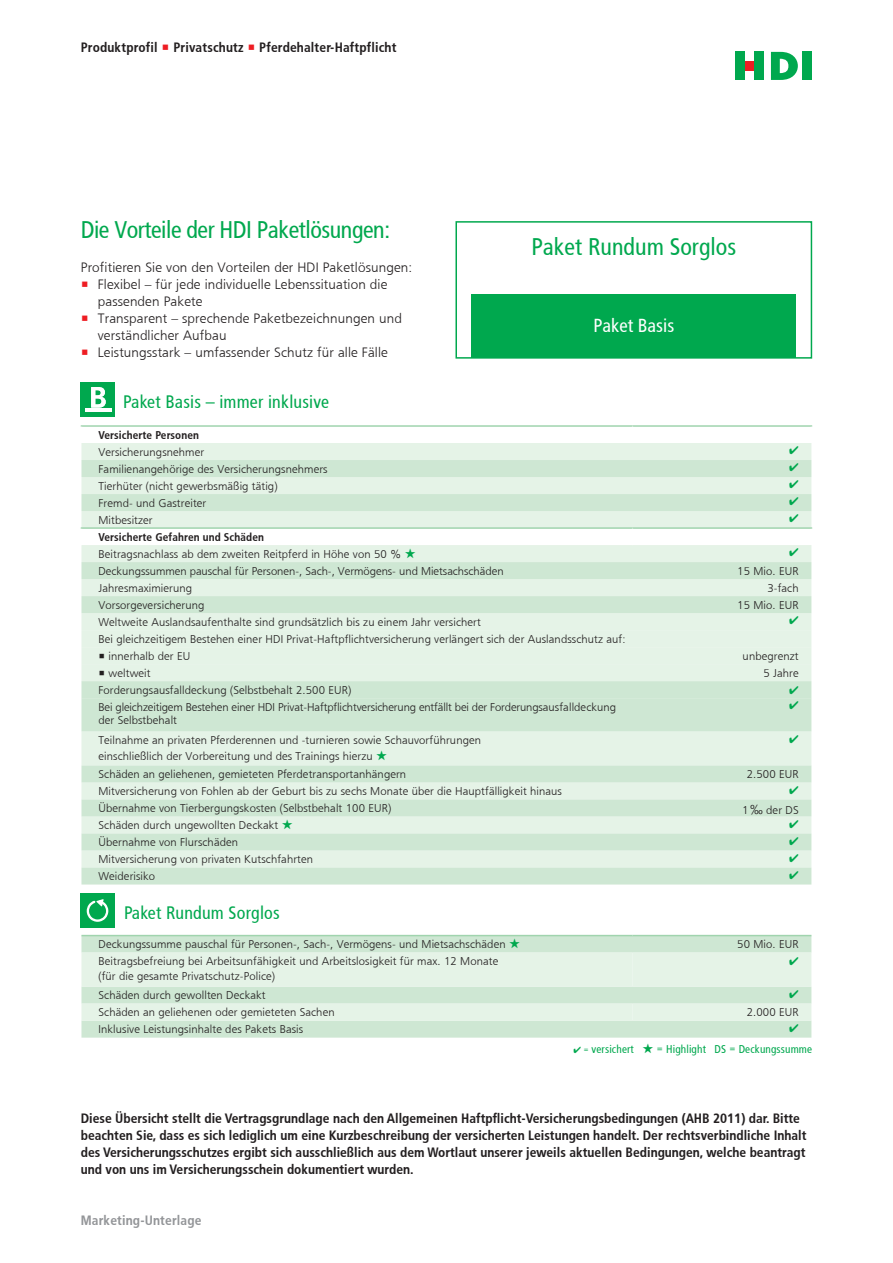
<style>
.page{position:relative;width:893px;height:1263px;background:#fff}
.page>*{position:absolute;margin:0;border:0;box-sizing:border-box;transform-origin:0 0}
.t1{font:24px "HDI Gerling Sans Cond Regular";letter-spacing:-.02em;color:#00a84e}
.t2{font:24px "HDI Gerling Sans Cond Regular";color:#00a84e}
.t3{font:18.75px "HDI Gerling Sans Cond Regular";color:#fff}
.t4{font:18px "HDI Gerling Sans Cond Regular";letter-spacing:.01em;color:#00a84e}
.t5{font:13.5px/17px "HDI Gerling Sans Cond Bold";color:#231f20}
.t6{font:13.5px/17px "HDI Gerling Sans Light";letter-spacing:.01em;color:#231f20}
.t7{font:13.5px "HDI Gerling Sans Cond Bold";letter-spacing:.01em;color:#939598}
.t8{font:11.25px/16.2px "HDI Gerling Sans Light";letter-spacing:.01em;color:#231f20}
.t9{font:11.25px/13.5px "HDI Gerling Sans Light";letter-spacing:-.01em;color:#231f20}
.t10{font:11.25px "HDI Gerling Sans Cond Bold";letter-spacing:.01em;color:#231f20}
.t11{font:11.25px "HDI Gerling Sans Cond Regular";letter-spacing:.01em;color:#00a84e}
.s1{color:#ee1d23}
.s2{color:#00a84e}
.s3{font-size:12.75px}
.s4{font-size:9px}
</style>
<div class="page">
<div style="left:472px;top:294px;width:324px;height:64px;background:#00a84e"></div>
<div style="left:455px;top:221px;width:357px;height:138px;border:1px solid #00a84e"></div>
<div style="left:81px;top:383px;width:34px;height:34px;background:#00a84e"></div>
<hr style="left:85px;top:408px;width:26px;height:4px;background:#fff">
<svg style="left:91px;top:387px;width:15px;height:21px"></svg>
<svg style="left:81px;top:884px;width:730px;height:51px"></svg>
<div style="left:81px;top:443px;width:730px;height:17px;background:#e5f3e7"></div>
<svg style="left:81px;top:460px;width:730px;height:424px;background:#dbeedf"></svg>
<svg style="left:81px;top:936px;width:730px;height:102px;background:#cee7d3"></svg>
<hr style="left:81px;top:425px;width:551px;height:2px;background:#a0d4ae">
<hr style="left:632px;top:425px;width:180px;height:2px;background:#a0d4ae">
<hr style="left:81px;top:935px;width:551px;height:1px;background:#a0d4ae">
<hr style="left:632px;top:935px;width:179px;height:1px;background:#a0d4ae">
<hr style="left:81px;top:527px;width:551px;height:2px;background:#a0d4ae">
<hr style="left:632px;top:527px;width:180px;height:2px;background:#a0d4ae">
<svg style="left:81px;top:529px;width:1px;height:16px"></svg>
<svg style="left:632px;top:529px;width:1px;height:16px"></svg>
<div style="left:81px;top:893px;width:34px;height:34px;background:#00a84e"></div>
<svg style="left:87px;top:899px;width:21px;height:23px"></svg>
<svg style="left:771px;top:52px;width:27px;height:28px"></svg>
<div style="left:803px;top:52px;width:9px;height:28px;background:#00a84e"></div>
<div style="left:754px;top:52px;width:9px;height:28px;background:#00a84e"></div>
<div style="left:745px;top:61px;width:9px;height:10px;background:#ee1d23"></div>
<div style="left:735px;top:52px;width:10px;height:28px;background:#00a84e"></div>
<svg style="left:789px;top:446px;width:9px;height:8px"></svg>
<svg style="left:789px;top:463px;width:9px;height:8px"></svg>
<svg style="left:789px;top:480px;width:9px;height:8px"></svg>
<svg style="left:789px;top:497px;width:9px;height:8px"></svg>
<svg style="left:789px;top:514px;width:9px;height:8px"></svg>
<svg style="left:789px;top:548px;width:9px;height:8px"></svg>
<svg style="left:789px;top:616px;width:9px;height:8px"></svg>
<svg style="left:81px;top:630px;width:730px;height:79px;background:#ddeee0"></svg>
<svg style="left:789px;top:734px;width:9px;height:9px"></svg>
<svg style="left:789px;top:785px;width:9px;height:9px"></svg>
<svg style="left:789px;top:819px;width:9px;height:9px"></svg>
<svg style="left:789px;top:836px;width:9px;height:9px"></svg>
<svg style="left:789px;top:853px;width:9px;height:9px"></svg>
<svg style="left:789px;top:870px;width:9px;height:9px"></svg>
<svg style="left:81px;top:952px;width:730px;height:80px;background:#ddeee0"></svg>
<p class="t5" style="left:81px;top:39px;width:317px">Produktprofil <span class="s1">•</span> Privatschutz <span class="s1">•</span> Pferdehalter-Haftpflicht</p>
<h1 class="t1" style="left:81px;top:216px;width:311px">Die Vorteile der HDI Paketlösungen:</h1>
<p class="t6" style="left:81px;top:259px;width:333px">Profitieren Sie von den Vorteilen der HDI Paketlösungen:</p>
<p class="t6" style="left:98px;top:276px;width:291px;text-indent:-17px"><span class="s1">•</span> Flexibel – für jede individuelle Lebenssituation die passenden Pakete</p>
<p class="t6" style="left:98px;top:310px;width:306px;text-indent:-17px"><span class="s1">•</span> Transparent – sprechende Paketbezeichnungen und verständlicher Aufbau</p>
<p class="t6" style="left:81px;top:344px;width:309px"><span class="s1">•</span> Leistungsstark – umfassender Schutz für alle Fälle</p>
<h1 class="t2" style="left:531px;top:232px;width:206px">Paket Rundum Sorglos</h1>
<h2 class="t3" style="left:593px;top:315px;width:82px">Paket Basis</h2>
<h3 class="t4" style="left:123px;top:392px;width:207px">Paket Basis – immer inklusive</h3>
<p class="t10" style="left:98px;top:429px;width:102px">Versicherte Personen</p>
<p class="t8" style="left:98px;top:444px;width:107px">Versicherungsnehmer</p>
<p class="t8" style="left:98px;top:461px;width:231px">Familienangehörige des Versicherungsnehmers</p>
<p class="t8" style="left:98px;top:478px;width:180px">Tierhüter (nicht gewerbsmäßig tätig)</p>
<p class="t8" style="left:98px;top:495px;width:109px">Fremd- und Gastreiter</p>
<p class="t8" style="left:98px;top:512px;width:56px">Mitbesitzer</p>
<p class="t10" style="left:98px;top:531px;width:167px">Versicherte Gefahren und Schäden</p>
<p class="t8" style="left:98px;top:546px;width:319px">Beitragsnachlass ab dem zweiten Reitpferd in Höhe von 50 % <span class="s2">★</span></p>
<p class="t8" style="left:98px;top:563px;width:407px">Deckungssummen pauschal für Personen-, Sach-, Vermögens- und Mietsachschäden</p>
<p class="t8" style="left:737px;top:563px;width:63px">15 Mio. EUR</p>
<p class="t8" style="left:98px;top:580px;width:95px">Jahresmaximierung</p>
<p class="t8" style="left:767px;top:580px;width:33px">3-fach</p>
<p class="t8" style="left:98px;top:597px;width:107px">Vorsorgeversicherung</p>
<p class="t8" style="left:737px;top:597px;width:63px">15 Mio. EUR</p>
<p class="t8" style="left:98px;top:614px;width:384px">Weltweite Auslandsaufenthalte sind grundsätzlich bis zu einem Jahr versichert</p>
<p class="t8" style="left:98px;top:631px;width:528px">Bei gleichzeitigem Bestehen einer HDI Privat-Haftpflichtversicherung verlängert sich der Auslandsschutz auf:</p>
<p class="t8" style="left:98px;top:648px;width:93px">• innerhalb der EU</p>
<p class="t8" style="left:743px;top:648px;width:58px">unbegrenzt</p>
<p class="t8" style="left:98px;top:665px;width:54px">• weltweit</p>
<p class="t8" style="left:763px;top:665px;width:37px">5 Jahre</p>
<p class="t8" style="left:98px;top:682px;width:254px">Forderungsausfalldeckung (Selbstbehalt 2.500 EUR)</p>
<p class="t9" style="left:98px;top:700px;width:519px">Bei gleichzeitigem Bestehen einer HDI Privat-Haftpflichtversicherung entfällt bei der Forderungsausfalldeckung der Selbstbehalt</p>
<p class="t8" style="left:98px;top:732px;width:384px">Teilnahme an privaten Pferderennen und -turnieren sowie Schauvorführungen einschließlich der Vorbereitung und des Trainings hierzu <span class="s2">★</span></p>
<p class="t8" style="left:98px;top:766px;width:309px">Schäden an geliehenen, gemieteten Pferdetransportanhängern</p>
<p class="t8" style="left:747px;top:766px;width:54px">2.500 EUR</p>
<p class="t8" style="left:98px;top:783px;width:465px">Mitversicherung von Fohlen ab der Geburt bis zu sechs Monate über die Hauptfälligkeit hinaus</p>
<p class="t8" style="left:98px;top:800px;width:294px">Übernahme von Tierbergungskosten (Selbstbehalt 100 EUR)</p>
<p class="t8" style="left:742px;top:802px;width:58px">1<span class="s3">‰</span> der DS</p>
<p class="t8" style="left:98px;top:817px;width:196px">Schäden durch ungewollten Deckakt <span class="s2">★</span></p>
<p class="t8" style="left:98px;top:834px;width:141px">Übernahme von Flurschäden</p>
<p class="t8" style="left:98px;top:851px;width:216px">Mitversicherung von privaten Kutschfahrten</p>
<p class="t8" style="left:98px;top:868px;width:58px">Weiderisiko</p>
<h3 class="t4" style="left:124px;top:902px;width:157px">Paket Rundum Sorglos</h3>
<p class="t8" style="left:98px;top:936px;width:423px">Deckungssumme pauschal für Personen-, Sach-, Vermögens- und Mietsachschäden <span class="s2">★</span></p>
<p class="t8" style="left:737px;top:936px;width:63px">50 Mio. EUR</p>
<p class="t8" style="left:98px;top:954px;width:401px;line-height:15px">Beitragsbefreiung bei Arbeitsunfähigkeit und Arbeitslosigkeit für max. 12 Monate (für die gesamte Privatschutz-Police)</p>
<p class="t8" style="left:98px;top:987px;width:169px">Schäden durch gewollten Deckakt</p>
<p class="t8" style="left:98px;top:1004px;width:238px">Schäden an geliehenen oder gemieteten Sachen</p>
<p class="t8" style="left:747px;top:1004px;width:54px">2.000 EUR</p>
<p class="t8" style="left:98px;top:1021px;width:206px">Inklusive Leistungsinhalte des Pakets Basis</p>
<p class="t11" style="left:573px;top:1042px;width:240px">✔ <span class="s4">=</span> versichert ★ = Highlight DS = Deckungssumme</p>
<p class="t5" style="left:81px;top:1110px;width:727px">Diese Übersicht stellt die Vertragsgrundlage nach den Allgemeinen Haftpflicht-Versicherungsbedingungen (AHB 2011) dar. Bitte beachten Sie, dass es sich lediglich um eine Kurzbeschreibung der versicherten Leistungen handelt. Der rechtsverbindliche Inhalt des Versicherungsschutzes ergibt sich ausschließlich aus dem Wortlaut unserer jeweils aktuellen Bedingungen, welche beantragt und von uns im Versicherungsschein dokumentiert wurden.</p>
<p class="t7" style="left:81px;top:1212px;width:122px">Marketing-Unterlage</p>
</div>
